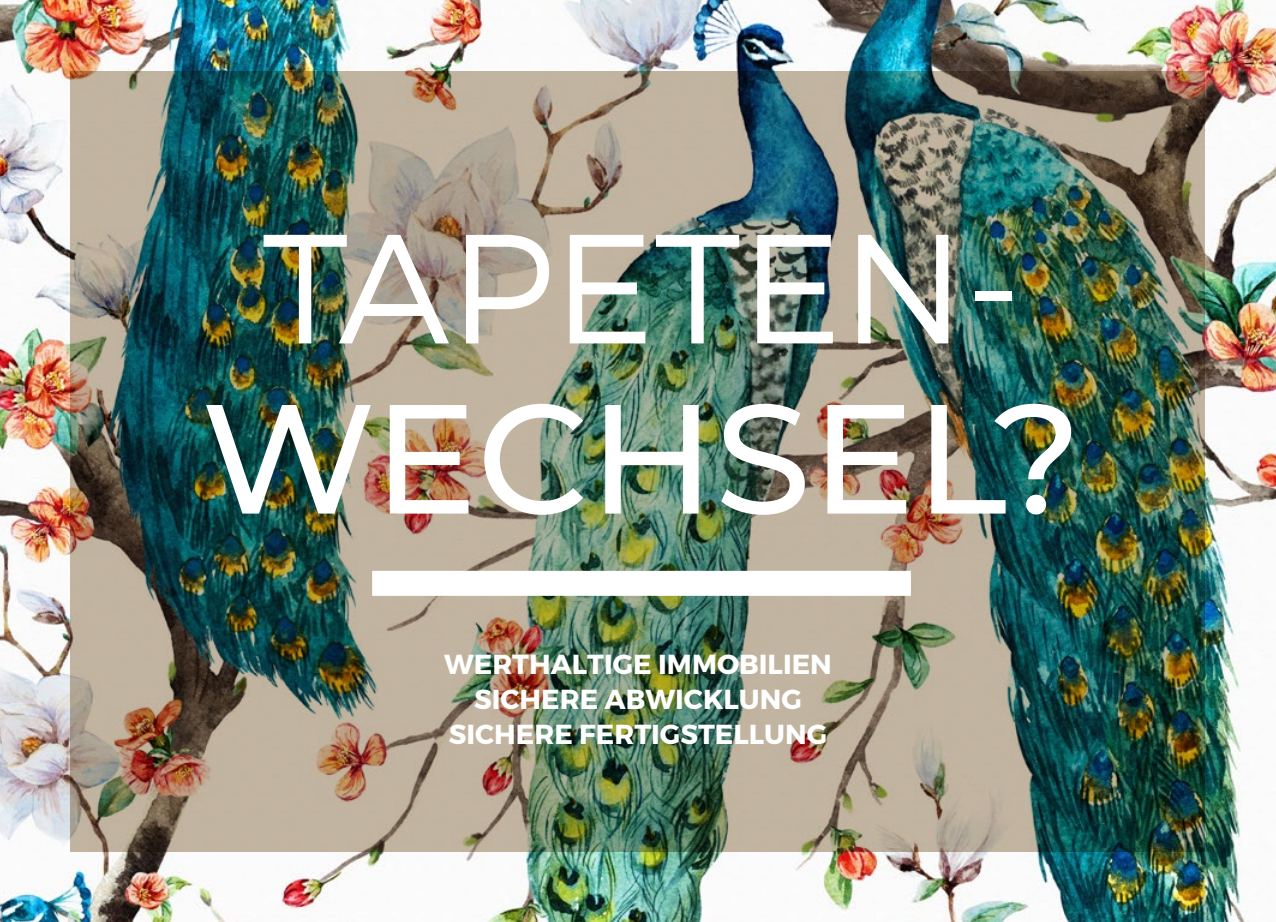
<style>
.page{position:relative;width:1276px;height:922px;background:#fff}
.page>*{position:absolute;margin:0;border:0;box-sizing:border-box;transform-origin:0 0}
.t1{font:300 155px "Montserrat";color:#fff}
.t2{font:500 155px "Montserrat";color:#fff}
.t3{font:700 27.5px/35px "Montserrat";color:#fff;text-align:center}
</style>
<div class="page">
<img style="left:0;top:0;width:1276px;height:921px">
<img style="left:71px;top:71px;width:1134px;height:779px">
<div style="left:372px;top:570px;width:539px;height:25px;background:#fff"></div>
<h1 class="t1" style="left:262px;top:194px;width:761px">TAPETEN-</h1>
<h1 class="t2" style="left:201px;top:350px;width:882px">WECHSEL?</h1>
<p class="t3" style="left:444px;top:646px;width:389px">WERTHALTIGE IMMOBILIEN<br>SICHERE ABWICKLUNG<br>SICHERE FERTIGSTELLUNG</p>
</div>
